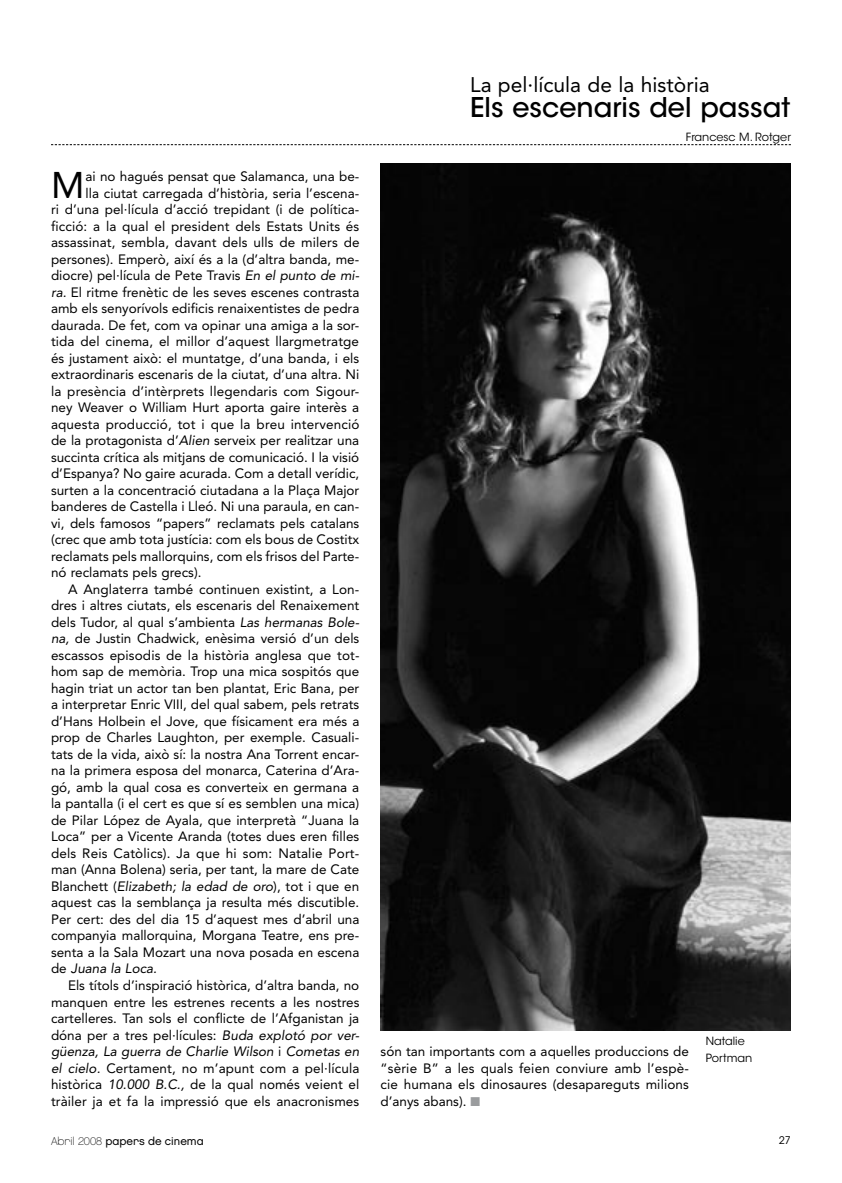
<style>
.page{position:relative;width:842px;height:1183px;background:#fff}
.page>*{position:absolute;margin:0;border:0;box-sizing:border-box;transform-origin:0 0}
.t1{font:36.75px "Avenir LT Std";color:#000}
.t2{font:500 27px "ITC Avant Garde Std";color:#000}
.t3{font:21px "Avenir LT Std";color:#000}
.t4{font:13.5px/16.5px "Avenir LT Std";color:#000;text-align:justify}
.t5{font:italic 13.5px "Avenir LT Std";color:#000}
.t6{font:11.25px/16.5px "ITC Avant Garde Std";color:#000}
.t7{font:11.25px "Chalet London Nineteen Eighty";color:#000}
.t8{font:10.5px "ITC Avant Garde Std";color:#000}
.s1{font-style:italic}
.s2{font-style:normal}
.s3{color:#9a9c9e}
.s4{font-family:"Chalet Paris Nineteen Eighty"}
</style>
<div class="page">
<svg style="left:51px;top:144px;width:740px;height:1px"></svg>
<img style="left:381px;top:164px;width:410px;height:865px">
<h3 class="t3" style="left:470px;top:73px;width:241px">La pel·lícula de la història</h3>
<h2 class="t2" style="left:470px;top:90px;width:322px">Els escenaris del passat</h2>
<h1 class="t1" style="left:51px;top:163px;width:35px">M</h1>
<p class="t4" style="left:86px;top:168px;width:275px">ai no hagués pensat que Salamanca, una be-</p>
<p class="t4" style="left:86px;top:185px;width:275px">lla ciutat carregada d’història, seria l’escena-</p>
<p class="t4" style="left:51px;top:201px;width:310px">ri d’una pel·lícula d’acció trepidant (i de política-</p>
<p class="t4" style="left:51px;top:218px;width:310px">ficció: a la qual el president dels Estats Units és</p>
<p class="t4" style="left:51px;top:234px;width:310px">assassinat, sembla, davant dels ulls de milers de</p>
<p class="t4" style="left:51px;top:251px;width:310px">persones). Emperò, així és a la (d’altra banda, me-</p>
<p class="t4" style="left:51px;top:267px;width:310px">diocre) pel·lícula de Pete Travis <span class="s1">En el punto de mi-</span></p>
<p class="t4" style="left:51px;top:284px;width:310px"><span class="s1">ra.</span> El ritme frenètic de les seves escenes contrasta</p>
<p class="t4" style="left:51px;top:300px;width:310px">amb els senyorívols edificis renaixentistes de pedra</p>
<p class="t4" style="left:51px;top:316px;width:310px">daurada. De fet, com va opinar una amiga a la sor-</p>
<p class="t4" style="left:51px;top:333px;width:310px">tida del cinema, el millor d’aquest llargmetratge</p>
<p class="t4" style="left:51px;top:349px;width:310px">és justament això: el muntatge, d’una banda, i els</p>
<p class="t4" style="left:51px;top:366px;width:310px">extraordinaris escenaris de la ciutat, d’una altra. Ni</p>
<p class="t4" style="left:51px;top:382px;width:310px">la presència d’intèrprets llegendaris com Sigour-</p>
<p class="t4" style="left:51px;top:399px;width:310px">ney Weaver o William Hurt aporta gaire interès a</p>
<p class="t4" style="left:51px;top:415px;width:310px">aquesta producció, tot i que la breu intervenció</p>
<p class="t4" style="left:51px;top:432px;width:310px">de la protagonista d’<span class="s1">Alien</span> serveix per realitzar una</p>
<p class="t4" style="left:51px;top:448px;width:310px">succinta crítica als mitjans de comunicació. I la visió</p>
<p class="t4" style="left:51px;top:465px;width:310px">d’Espanya? No gaire acurada. Com a detall verídic,</p>
<p class="t4" style="left:51px;top:481px;width:310px">surten a la concentració ciutadana a la Plaça Major</p>
<p class="t4" style="left:51px;top:498px;width:310px">banderes de Castella i Lleó. Ni una paraula, en can-</p>
<p class="t4" style="left:51px;top:514px;width:310px">vi, dels famosos “papers” reclamats pels catalans</p>
<p class="t4" style="left:51px;top:531px;width:310px">(crec que amb tota justícia: com els bous de Costitx</p>
<p class="t4" style="left:51px;top:547px;width:310px">reclamats pels mallorquins, com els frisos del Parte-</p>
<p class="t4" style="left:51px;top:564px;width:152px">nó reclamats pels grecs).</p>
<p class="t4" style="left:68px;top:580px;width:293px">A Anglaterra també continuen existint, a Lon-</p>
<p class="t4" style="left:51px;top:597px;width:310px">dres i altres ciutats, els escenaris del Renaixement</p>
<p class="t4" style="left:51px;top:613px;width:310px">dels Tudor, al qual s’ambienta <span class="s1">Las hermanas Bole-</span></p>
<p class="t4" style="left:51px;top:630px;width:310px"><span class="s1">na,</span> de Justin Chadwick, enèsima versió d’un dels</p>
<p class="t4" style="left:51px;top:646px;width:310px">escassos episodis de la història anglesa que tot-</p>
<p class="t4" style="left:51px;top:663px;width:310px">hom sap de memòria. Trop una mica sospitós que</p>
<p class="t4" style="left:51px;top:679px;width:310px">hagin triat un actor tan ben plantat, Eric Bana, per</p>
<p class="t4" style="left:51px;top:696px;width:310px">a interpretar Enric VIII, del qual sabem, pels retrats</p>
<p class="t4" style="left:51px;top:712px;width:310px">d’Hans Holbein el Jove, que físicament era més a</p>
<p class="t4" style="left:51px;top:729px;width:310px">prop de Charles Laughton, per exemple. Casuali-</p>
<p class="t4" style="left:51px;top:745px;width:310px">tats de la vida, això sí: la nostra Ana Torrent encar-</p>
<p class="t4" style="left:51px;top:762px;width:310px">na la primera esposa del monarca, Caterina d’Ara-</p>
<p class="t4" style="left:51px;top:778px;width:310px">gó, amb la qual cosa es converteix en germana a</p>
<p class="t4" style="left:51px;top:795px;width:310px">la pantalla (i el cert es que sí es semblen una mica)</p>
<p class="t4" style="left:51px;top:811px;width:310px">de Pilar López de Ayala, que interpretà “Juana la</p>
<p class="t4" style="left:51px;top:828px;width:310px">Loca” per a Vicente Aranda (totes dues eren filles</p>
<p class="t4" style="left:51px;top:844px;width:310px">dels Reis Catòlics). Ja que hi som: Natalie Port-</p>
<p class="t4" style="left:51px;top:861px;width:310px">man (Anna Bolena) seria, per tant, la mare de Cate</p>
<p class="t4" style="left:51px;top:877px;width:310px">Blanchett (<span class="s1">Elizabeth; la edad de oro</span>), tot i que en</p>
<p class="t4" style="left:51px;top:894px;width:310px">aquest cas la semblança ja resulta més discutible.</p>
<p class="t4" style="left:51px;top:910px;width:310px">Per cert: des del dia 15 d’aquest mes d’abril una</p>
<p class="t4" style="left:51px;top:927px;width:310px">companyia mallorquina, Morgana Teatre, ens pre-</p>
<p class="t4" style="left:51px;top:943px;width:310px">senta a la Sala Mozart una nova posada en escena</p>
<p class="t5" style="left:51px;top:960px;width:107px"><span class="s2">de</span> Juana la Loca.</p>
<p class="t4" style="left:68px;top:976px;width:293px">Els títols d’inspiració històrica, d’altra banda, no</p>
<p class="t4" style="left:51px;top:993px;width:310px">manquen entre les estrenes recents a les nostres</p>
<p class="t4" style="left:51px;top:1009px;width:310px">cartelleres. Tan sols el conflicte de l’Afganistan ja</p>
<p class="t4" style="left:51px;top:1026px;width:310px">dóna per a tres pel·lícules: <span class="s1">Buda explotó por ver-</span></p>
<p class="t5" style="left:51px;top:1043px;width:310px">güenza, La guerra de Charlie Wilson <span class="s2">i</span> Cometas en</p>
<p class="t4" style="left:51px;top:1059px;width:310px"><span class="s1">el cielo.</span> Certament, no m’apunt com a pel·lícula</p>
<p class="t4" style="left:51px;top:1075px;width:310px">històrica <span class="s1">10.000 B.C.,</span> de la qual només veient el</p>
<p class="t4" style="left:51px;top:1092px;width:310px">tràiler ja et fa la impressió que els anacronismes</p>
<p class="t6" style="left:686px;top:129px;width:107px">Francesc M. Rotger</p>
<p class="t4" style="left:381px;top:1042px;width:310px">són tan importants com a aquelles produccions de “sèrie B” a les quals feien conviure amb l’espè&shy;cie humana els dinosaures (desapareguts milions d’anys abans). <span class="s3">■</span></p>
<p class="t6" style="left:706px;top:1032px;width:48px">Natalie<br>Portman</p>
<p class="t7" style="left:51px;top:1133px;width:154px"><span class="s4">Abril 2008</span> papers de cinema</p>
<p class="t8" style="left:779px;top:1133px;width:14px">27</p>
</div>
